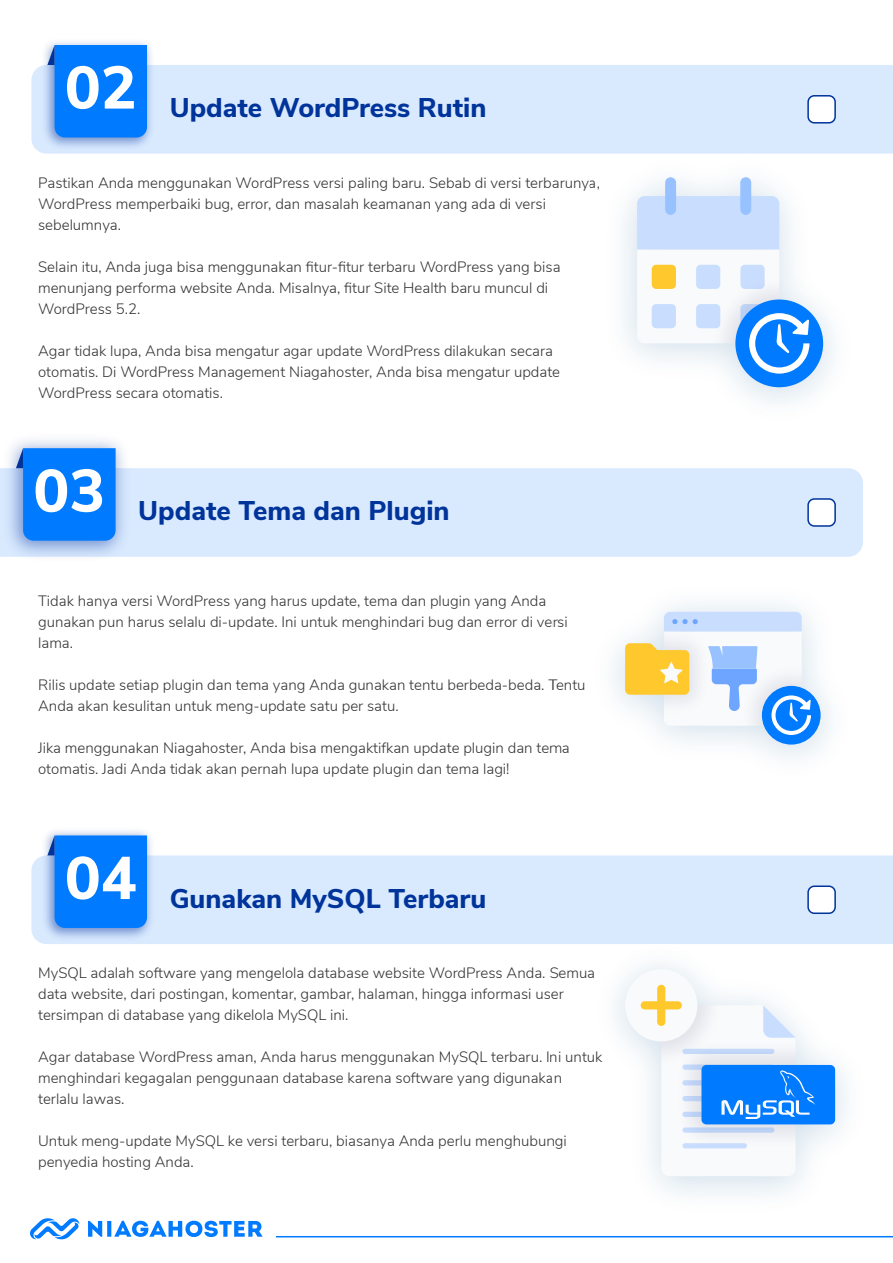
<style>
.page{position:relative;width:893px;height:1263px;background:#fff}
.page>*{position:absolute;margin:0;border:0;box-sizing:border-box;transform-origin:0 0}
.t1{font:800 60px "Nunito Sans";color:#fff}
.t2{font:800 27px "Nunito Sans";color:#00349b}
.t3{font:300 15px/21px "Nunito Sans";color:#333}
</style>
<div class="page">
<svg style="left:30px;top:1218px;width:49px;height:21px"></svg>
<svg style="left:88px;top:1220px;width:175px;height:17px"></svg>
<hr style="left:276px;top:1236px;width:617px;height:1px;background:#007aff">
<div style="left:136px;top:468px;width:727px;height:89px;background:#d9eaff"></div>
<svg style="left:16px;top:448px;width:100px;height:93px"></svg>
<div style="left:808px;top:499px;width:27px;height:27px;background:#fff;border-radius:6px"></div>
<div style="left:807px;top:498px;width:29px;height:29px;border:2px solid #00349b;border-radius:6px"></div>
<img style="left:613px;top:603px;width:217px;height:155px">
<div style="left:762px;top:686px;width:59px;height:58px;background:#007aff;border-radius:50%"></div>
<svg style="left:625px;top:612px;width:186px;height:123px"></svg>
<div style="left:31px;top:65px;width:862px;height:89px;background:#d9eaff"></div>
<img style="left:37px;top:42px;width:122px;height:112px">
<svg style="left:47px;top:45px;width:100px;height:92px"></svg>
<div style="left:808px;top:96px;width:27px;height:27px;background:#fff;border-radius:6px"></div>
<div style="left:807px;top:95px;width:29px;height:29px;border:2px solid #00349b;border-radius:6px"></div>
<img style="left:591px;top:136px;width:302px;height:267px">
<div style="left:665px;top:177px;width:11px;height:38px;background:#97c1ff;border-radius:5px"></div>
<div style="left:740px;top:177px;width:11px;height:38px;background:#97c1ff;border-radius:5px"></div>
<div style="left:735px;top:299px;width:88px;height:88px;background:#007aff;border-radius:50%"></div>
<svg style="left:637px;top:196px;width:172px;height:178px"></svg>
<div style="left:31px;top:855px;width:862px;height:89px;background:#d9eaff"></div>
<img style="left:37px;top:831px;width:122px;height:113px">
<svg style="left:47px;top:835px;width:100px;height:93px"></svg>
<div style="left:808px;top:886px;width:27px;height:27px;background:#fff;border-radius:6px"></div>
<div style="left:807px;top:885px;width:29px;height:29px;border:2px solid #00349b;border-radius:6px"></div>
<img style="left:550px;top:899px;width:343px;height:295px">
<div style="left:701px;top:1065px;width:134px;height:59px;background:#007aff;border-radius:5px"></div>
<div style="left:625px;top:969px;width:72px;height:72px;background:#f9fafc;border-radius:50%"></div>
<svg style="left:641px;top:985px;width:174px;height:191px"></svg>
<h1 class="t1" style="left:65px;top:44px;width:74px">02</h1>
<h2 class="t2" style="left:170px;top:88px;width:318px">Update WordPress Rutin</h2>
<p class="t3" style="left:38px;top:171px;width:564px">Pastikan Anda menggunakan WordPress versi paling baru. Sebab di versi terbarunya,<br>WordPress memperbaiki bug, error, dan masalah keamanan yang ada di versi sebelumnya.</p>
<p class="t3" style="left:38px;top:255px;width:524px">Selain itu, Anda juga bisa menggunakan fitur-fitur terbaru WordPress yang bisa menunjang performa website Anda. Misalnya, fitur Site Health baru muncul di<br>WordPress 5.2.</p>
<p class="t3" style="left:38px;top:339px;width:524px">Agar tidak lupa, Anda bisa mengatur agar update WordPress dilakukan secara otomatis. Di WordPress Management Niagahoster, Anda bisa mengatur update<br>WordPress secara otomatis.</p>
<h1 class="t1" style="left:33px;top:447px;width:74px">03</h1>
<h2 class="t2" style="left:138px;top:491px;width:313px">Update Tema dan Plugin</h2>
<p class="t3" style="left:38px;top:589px;width:531px">Tidak hanya versi WordPress yang harus update, tema dan plugin yang Anda gunakan pun harus selalu di-update. Ini untuk menghindari bug dan error di versi lama.</p>
<p class="t3" style="left:38px;top:673px;width:549px">Rilis update setiap plugin dan tema yang Anda gunakan tentu berbeda-beda. Tentu<br>Anda akan kesulitan untuk meng-update satu per satu.</p>
<p class="t3" style="left:38px;top:736px;width:533px">Jika menggunakan Niagahoster, Anda bisa mengaktifkan update plugin dan tema otomatis. Jadi Anda tidak akan pernah lupa update plugin dan tema lagi!</p>
<h1 class="t1" style="left:65px;top:834px;width:73px">04</h1>
<h2 class="t2" style="left:170px;top:878px;width:318px">Gunakan MySQL Terbaru</h2>
<p class="t3" style="left:38px;top:962px;width:559px">MySQL adalah software yang mengelola database website WordPress Anda. Semua data website, dari postingan, komentar, gambar, halaman, hingga informasi user tersimpan di database yang dikelola MySQL ini.</p>
<p class="t3" style="left:38px;top:1046px;width:566px">Agar database WordPress aman, Anda harus menggunakan MySQL terbaru. Ini untuk menghindari kegagalan penggunaan database karena software yang digunakan terlalu lawas.</p>
<p class="t3" style="left:38px;top:1130px;width:530px">Untuk meng-update MySQL ke versi terbaru, biasanya Anda perlu menghubungi penyedia hosting Anda.</p>
</div>
